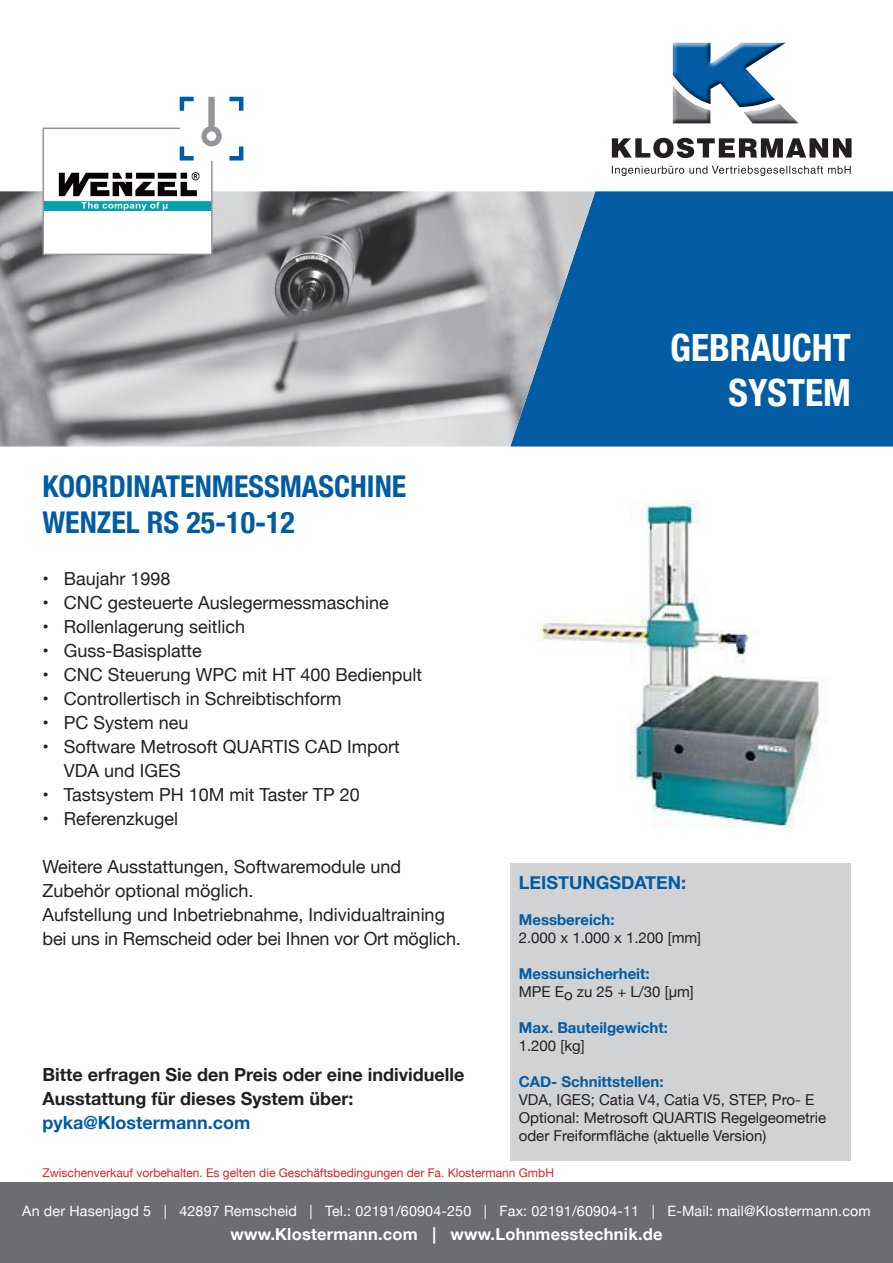
<style>
.page{position:relative;width:893px;height:1263px;background:#fff}
.page>*{position:absolute;margin:0;border:0;box-sizing:border-box;transform-origin:0 0}
.t1{font:700 condensed 37.5px "Helvetica Neue";color:#fff}
.t2{font:700 condensed 30px "Helvetica Neue";color:#015ca3}
.t3{font:18px/24px "Helvetica Neue";color:#231f20}
.t4{font:700 18px/24px "Helvetica Neue";color:#231f20}
.t5{font:700 18px "Helvetica Neue";color:#015ca3}
.t6{font:700 16.5px "Helvetica Neue";letter-spacing:.01em;color:#fff}
.t7{font:15px/18px "Helvetica Neue";color:#231f20}
.t8{font:700 15px "Helvetica Neue";color:#015ca3}
.t9{font:14.25px "Helvetica Neue";letter-spacing:.01em;color:#fff}
.t10{font:12px "Helvetica Neue";color:#d1232a}
</style>
<div class="page">
<div style="left:595px;top:191px;width:298px;height:255px;background:#015ca3"></div>
<img style="left:0;top:191px;width:595px;height:255px">
<svg style="left:612px;top:138px;width:239px;height:20px"></svg>
<svg style="left:612px;top:166px;width:239px;height:10px"></svg>
<div style="left:671px;top:42px;width:116px;height:68px;background:#231f20;opacity:.75"></div>
<div style="left:740px;top:115px;width:60px;height:10px;background:#231f20;opacity:.75"></div>
<svg style="left:673px;top:43px;width:126px;height:80px"></svg>
<div style="left:671px;top:84px;width:41px;height:39px;background:#fff;opacity:.75"></div>
<div style="left:671px;top:109px;width:41px;height:16px;background:#231f20;opacity:.75"></div>
<div style="left:0;top:1182px;width:893px;height:81px;background:#6c6d70"></div>
<img style="left:537px;top:500px;width:314px;height:367px">
<div style="left:510px;top:863px;width:340px;height:298px;background:#d1d2d4"></div>
<div style="left:43px;top:128px;width:169px;height:126px;background:#fff"></div>
<img style="left:46px;top:173px;width:164px;height:37px">
<div style="left:43px;top:128px;width:170px;height:127px;border:2px solid #939598"></div>
<div style="left:180px;top:97px;width:63px;height:64px;background:#fff"></div>
<svg style="left:179px;top:96px;width:15px;height:15px"></svg>
<svg style="left:229px;top:146px;width:15px;height:15px"></svg>
<svg style="left:179px;top:146px;width:15px;height:15px"></svg>
<svg style="left:229px;top:96px;width:15px;height:15px"></svg>
<svg style="left:204px;top:129px;width:15px;height:15px"></svg>
<div style="left:201px;top:126px;width:21px;height:20px;border:5px solid #939598;border-radius:50%"></div>
<svg style="left:208px;top:97px;width:7px;height:34px"></svg>
<p class="t1" style="left:670px;top:317px;width:182px">GEBRAUCHT</p>
<p class="t1" style="left:729px;top:362px;width:124px">SYSTEM</p>
<p class="t2" style="left:43px;top:461px;width:365px">KOORDINATENMESSMASCHINE</p>
<p class="t2" style="left:43px;top:497px;width:254px">WENZEL RS 25-10-12</p>
<p class="t3" style="left:43px;top:568px;width:129px">• Baujahr 1998</p>
<p class="t3" style="left:43px;top:592px;width:348px">• CNC gesteuerte Auslegermessmaschine</p>
<p class="t3" style="left:43px;top:616px;width:204px">• Rollenlagerung seitlich</p>
<p class="t3" style="left:43px;top:640px;width:161px">• Guss-Basisplatte</p>
<p class="t3" style="left:43px;top:664px;width:381px">• CNC Steuerung WPC mit HT 400 Bedienpult</p>
<p class="t3" style="left:43px;top:688px;width:300px">• Controllertisch in Schreibtischform</p>
<p class="t3" style="left:43px;top:712px;width:147px">• PC System neu</p>
<p class="t3" style="left:43px;top:736px;width:359px">• Software Metrosoft QUARTIS CAD Import</p>
<p class="t3" style="left:64px;top:760px;width:119px">VDA und IGES</p>
<p class="t3" style="left:43px;top:784px;width:319px">• Tastsystem PH 10M mit Taster TP 20</p>
<p class="t3" style="left:43px;top:808px;width:137px">• Referenzkugel</p>
<p class="t3" style="left:43px;top:856px;width:360px">Weitere Ausstattungen, Softwaremodule und</p>
<p class="t3" style="left:43px;top:880px;width:213px">Zubehör optional möglich.</p>
<p class="t3" style="left:43px;top:904px;width:420px">Aufstellung und Inbetriebnahme, Individualtraining bei uns in Remscheid oder bei Ihnen vor Ort möglich.</p>
<p class="t5" style="left:519px;top:869px;width:169px">LEISTUNGSDATEN:</p>
<p class="t8" style="left:519px;top:908px;width:97px">Messbereich:</p>
<p class="t7" style="left:519px;top:930px;width:184px">2.000 x 1.000 x 1.200 [mm]</p>
<p class="t8" style="left:519px;top:962px;width:132px">Messunsicherheit:</p>
<p class="t7" style="left:519px;top:984px;width:176px">MPE Eo zu 25 + L/30 [μm]</p>
<p class="t8" style="left:519px;top:1016px;width:151px">Max. Bauteilgewicht:</p>
<p class="t7" style="left:519px;top:1038px;width:67px">1.200 [kg]</p>
<p class="t8" style="left:519px;top:1070px;width:146px">CAD- Schnittstellen:</p>
<p class="t7" style="left:519px;top:1092px;width:297px">VDA, IGES; Catia V4, Catia V5, STEP, Pro- E</p>
<p class="t7" style="left:519px;top:1110px;width:309px">Optional: Metrosoft QUARTIS Regelgeometrie oder Freiformfläche (aktuelle Version)</p>
<p class="t4" style="left:43px;top:1063px;width:423px">Bitte erfragen Sie den Preis oder eine individuelle<br>Ausstattung für dieses System über:</p>
<p class="t5" style="left:43px;top:1108px;width:210px">pyka@Klostermann.com</p>
<p class="t10" style="left:43px;top:1164px;width:513px">Zwischenverkauf vorbehalten. Es gelten die Geschäftsbedingungen der Fa. Klostermann GmbH</p>
<p class="t9" style="left:22px;top:1201px;width:850px">An der Hasenjagd 5 | 42897 Remscheid | Tel.: 02191/60904-250 | Fax: 02191/60904-11 | E-Mail: mail@Klostermann.com</p>
<p class="t6" style="left:230px;top:1221px;width:434px">www.Klostermann.com | www.Lohnmesstechnik.de</p>
</div>
